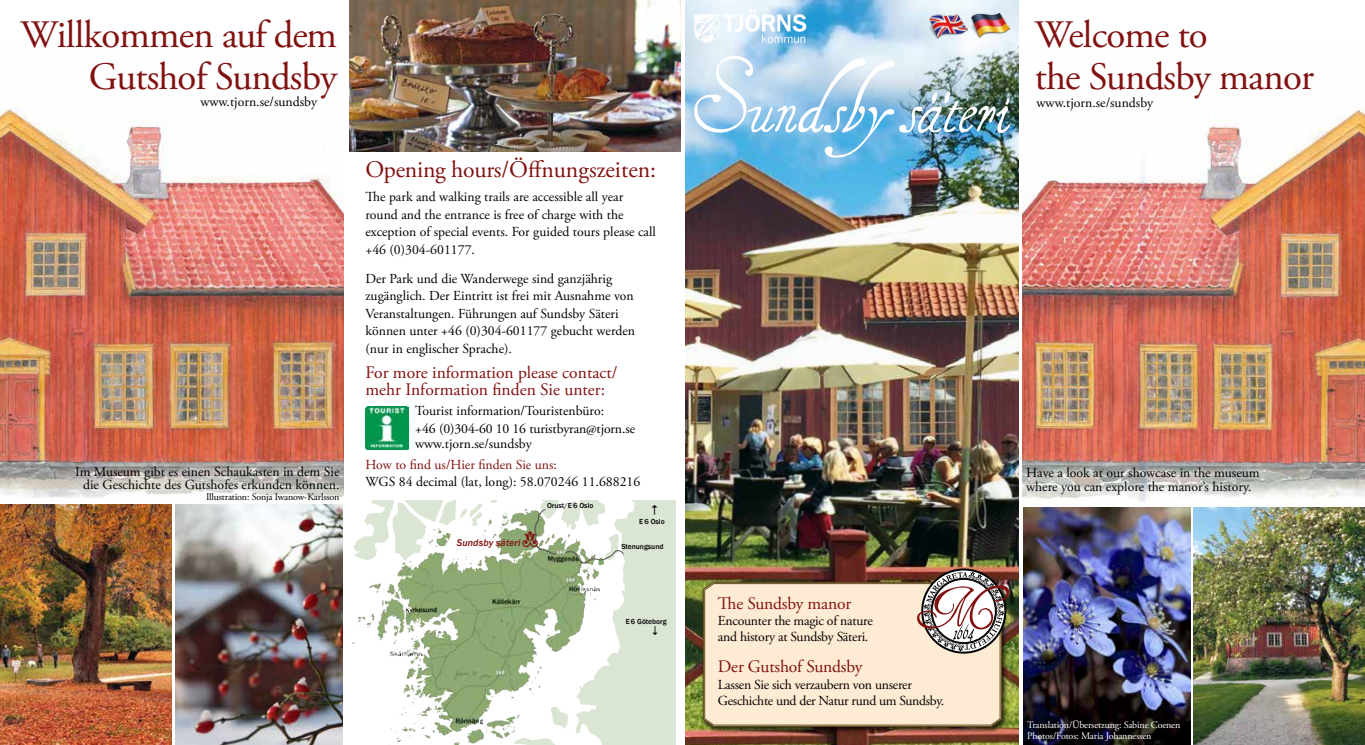
<style>
.page{position:relative;width:1365px;height:745px;background:#fff}
.page>*{position:absolute;margin:0;border:0;box-sizing:border-box;transform-origin:0 0}
.t1{font:38.75px/42.1px "Adobe Garamond Pro";letter-spacing:-.02em;color:#811211;text-align:right}
.t2{font:23.75px "Adobe Garamond Pro";letter-spacing:-.005em;color:#811211}
.t3{font:17.5px/17.5px "Adobe Garamond Pro";color:#811211}
.t4{font:16.25px "lpflowers 2";color:#811211}
.t5{font:13.75px/17.5px "Adobe Garamond Pro";color:#000}
.t6{font:13.75px/16.2px "Adobe Garamond Pro";letter-spacing:-.025em;color:#000}
.t7{font:13.75px/16.2px "Adobe Garamond Pro";letter-spacing:-.02em;color:#000}
.t8{font:13.75px "Adobe Garamond Pro";color:#811211}
.t9{font:10px/11.2px "Adobe Garamond Pro";letter-spacing:-.015em;color:#fff}
.t10{font:10px "Adobe Garamond Pro";letter-spacing:-.015em;color:#000}
.t11{font:italic 500 10px "Franklin Gothic";letter-spacing:.01em;color:#811211}
.t12{font:500 7.5px "Franklin Gothic";color:#000}
</style>
<div class="page">
<img style="left:1022px;top:108px;width:342px;height:417px">
<img style="left:349px;top:0;width:331px;height:151px">
<img style="left:1023px;top:507px;width:166px;height:237px">
<img style="left:685px;top:0;width:333px;height:744px">
<img style="left:0;top:103px;width:343px;height:421px">
<img style="left:694px;top:56px;width:315px;height:101px">
<svg style="left:694px;top:10px;width:112px;height:33px"></svg>
<img style="left:365px;top:406px;width:43px;height:43px">
<div style="left:701px;top:580px;width:306px;height:152px;background:#000;opacity:.75"></div>
<svg style="left:702px;top:581px;width:300px;height:146px"></svg>
<div style="left:704px;top:583px;width:296px;height:142px;background:#feebd3"></div>
<img style="left:917px;top:571px;width:91px;height:80px">
<img style="left:0;top:504px;width:171px;height:240px">
<img style="left:175px;top:504px;width:167px;height:240px">
<img style="left:1193px;top:507px;width:171px;height:237px">
<img style="left:970px;top:14px;width:39px;height:27px">
<img style="left:929px;top:14px;width:38px;height:25px">
<svg style="left:350px;top:500px;width:325px;height:244px"></svg>
<h1 class="t1" style="left:21px;top:15px;width:318px">Willkommen auf dem<br>Gutshof Sundsby</h1>
<h1 class="t1" style="left:1034px;top:15px;width:280px;text-align:left">Welcome to<br>the Sundsby manor</h1>
<p class="t5" style="left:200px;top:93px;width:118px">www.tjorn.se/sundsby</p>
<p class="t5" style="left:1036px;top:94px;width:118px">www.tjorn.se/sundsby</p>
<p class="t5" style="left:75px;top:464px;width:266px;line-height:13.8px;text-align:center">Im Museum gibt es einen Schaukasten in dem Sie die Geschichte des Gutshofes erkunden können.</p>
<p class="t10" style="left:206px;top:490px;width:135px">Illustration: Sonja Iwanow-Karlsson</p>
<h2 class="t2" style="left:365px;top:155px;width:292px">Opening hours/Öffnungszeiten:</h2>
<p class="t5" style="left:365px;top:188px;width:292px">The park and walking trails are accessible all year round and the entrance is free of charge with the exception of special events. For guided tours please call +46 (0)304-601177.</p>
<p class="t5" style="left:365px;top:270px;width:271px">Der Park und die Wanderwege sind ganzjährig zugänglich. Der Eintritt ist frei mit Ausnahme von Veranstaltungen. Führungen auf Sundsby Säteri können unter +46 (0)304-601177 gebucht werden (nur in englischer Sprache).</p>
<p class="t3" style="left:365px;top:364px;width:253px">For more information please contact/ mehr Information finden Sie unter:</p>
<p class="t5" style="left:415px;top:402px;width:221px">Tourist information/Touristenbüro:<br>+46 (0)304-60 10 16 turistbyran@tjorn.se</p>
<p class="t5" style="left:415px;top:435px;width:118px">www.tjorn.se/sundsby</p>
<p class="t8" style="left:365px;top:456px;width:193px">How to find us/Hier finden Sie uns:</p>
<p class="t5" style="left:365px;top:473px;width:276px">WGS 84 decimal (lat, long): 58.070246 11.688216</p>
<p class="t4" style="left:522px;top:531px;width:18px">J</p>
<p class="t11" style="left:457px;top:536px;width:65px">Sundsby säteri</p>
<p class="t12" style="left:547px;top:501px;width:48px">Orust/E 6 Oslo</p>
<p class="t12" style="left:639px;top:516px;width:27px">E 6 Oslo</p>
<p class="t12" style="left:621px;top:541px;width:44px">Stenungsund</p>
<p class="t12" style="left:625px;top:616px;width:42px">E 6 Göteborg</p>
<p class="t3" style="left:718px;top:594px;width:135px">The Sundsby manor</p>
<p class="t7" style="left:718px;top:612px;width:156px">Encounter the magic of nature and history at Sundsby Säteri.</p>
<p class="t3" style="left:718px;top:658px;width:146px">Der Gutshof Sundsby</p>
<p class="t6" style="left:718px;top:676px;width:228px">Lassen Sie sich verzaubern von unserer<br>Geschichte und der Natur rund um Sundsby.</p>
<p class="t5" style="left:1026px;top:466px;width:235px;line-height:13.8px">Have a look at our showcase in the museum where you can explore the manor’s history.</p>
<p class="t9" style="left:1027px;top:718px;width:154px">Translation/Übersetzung: Sabine Coenen<br>Photos/Fotos: Maria Johannessen</p>
</div>
